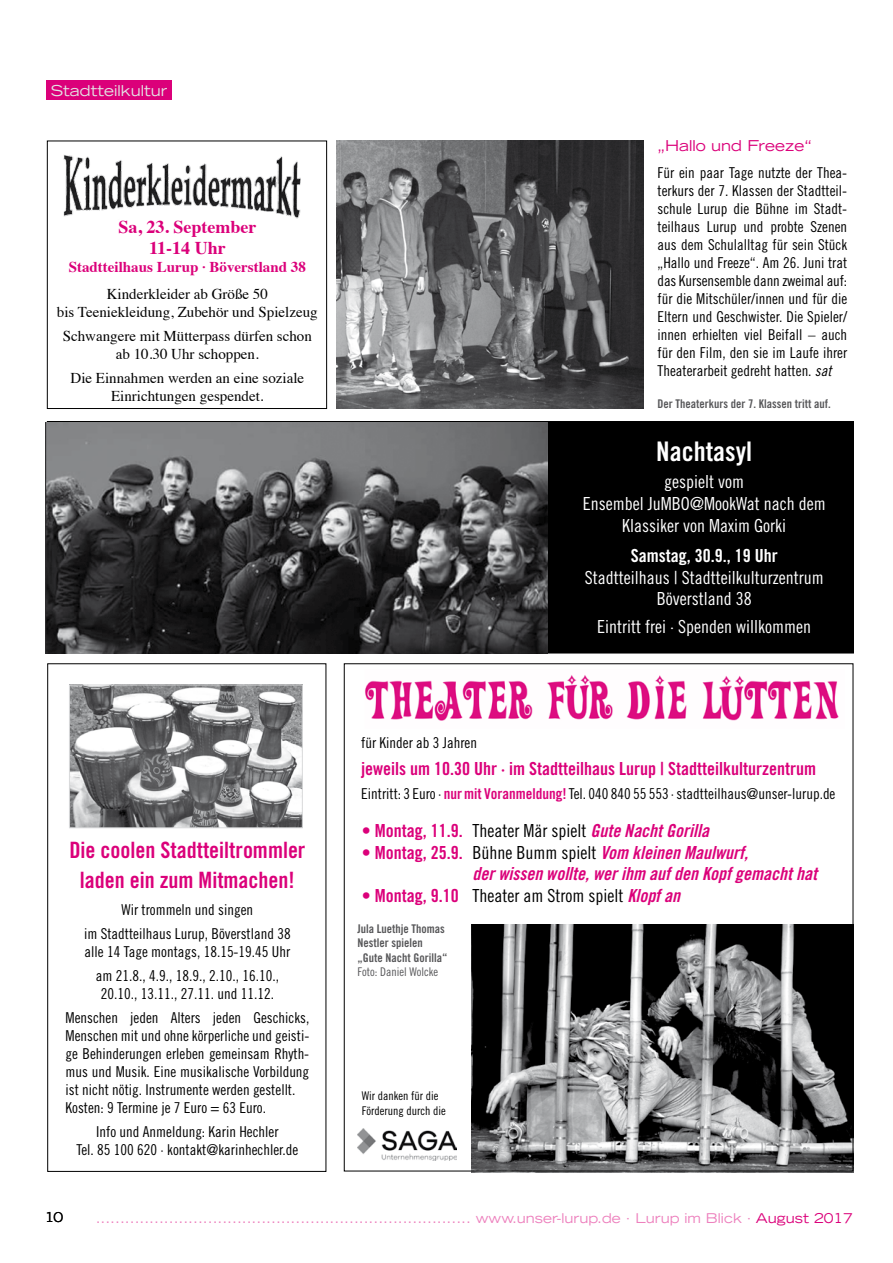
<style>
.page{position:relative;width:893px;height:1263px;background:#fff}
.page>*{position:absolute;margin:0;border:0;box-sizing:border-box;transform-origin:0 0}
.t1{font:27px "Trade Gothic Bold Cond Twenty";color:#fff}
.t2{font:22.5px/30px "Trade Gothic Bold Cond Twenty";color:#db007a;text-align:center}
.t3{font:18px/21.6px "Trade Gothic Cond Eighteen";color:#fff;text-align:center}
.t4{font:18px/21.6px "Trade Gothic Bold Cond Twenty Obl";color:#db007a}
.t5{font:18px "Trade Gothic Cond Eighteen";color:#000}
.t6{font:18px "Trade Gothic Bold Cond Twenty";color:#db007a}
.t7{font:700 18px/21.6px "Times";color:#db007a;text-align:center}
.t8{font:18px "Trade Gothic Bold Cond Twenty";color:#fff}
.t9{font:15px/18px "Trade Gothic Cond Eighteen";color:#000;text-align:center}
.t10{font:15px/18px "Times";color:#000;text-align:center}
.t11{font:700 15px "Times";color:#db007a}
.t12{font:expanded 15px "Trade Gothic LH";color:#db007a}
.t13{font:expanded 15px "Trade Gothic LH";color:#e3e4e4}
.t14{font:expanded 13.5px "Trade Gothic LH";color:#ed80bd}
.t15{font:expanded 13.5px "Trade Gothic LH";color:#000}
.t16{font:12px/14.4px "Trade Gothic Bold Cond Twenty";color:#58585a}
.t17{font:12px/14.4px "Trade Gothic Cond Eighteen";color:#000}
.t18{font:12px "Trade Gothic Cond Eighteen";color:#58585a}
.s1{font-family:"Trade Gothic Cond Eighteen Obl"}
.s2{font-family:"Trade Gothic Bold Cond Twenty";color:#db007a}
.s3{font-family:"Trade Gothic Bold Cond Twenty Obl";color:#db007a}
.s4{font-family:"Trade Gothic Bold Cond Twenty"}
.s5{font-family:"Trade Gothic Cond Eighteen";color:#000}
.s6{color:#db007a}
</style>
<div class="page">
<div style="left:47px;top:81px;width:125px;height:19px;background:#db007a"></div>
<img style="left:336px;top:140px;width:307px;height:268px">
<div style="left:47px;top:663px;width:279px;height:509px;border:1px solid #000"></div>
<img style="left:71px;top:686px;width:230px;height:140px">
<div style="left:69px;top:684px;width:234px;height:144px;border:1px solid #d9dadb"></div>
<img style="left:472px;top:924px;width:381px;height:248px">
<img style="left:365px;top:675px;width:474px;height:46px">
<img style="left:358px;top:1128px;width:99px;height:32px">
<img style="left:63px;top:155px;width:238px;height:64px">
<div style="left:47px;top:141px;width:280px;height:268px;border:1px solid #000"></div>
<div style="left:47px;top:422px;width:806px;height:231px;background:#000"></div>
<img style="left:46px;top:422px;width:501px;height:231px">
<p class="t13" style="left:51px;top:80px;width:118px">Stadtteilkultur</p>
<p class="t7" style="left:118px;top:214px;width:139px">Sa, 23. September<br>11-14 Uhr</p>
<p class="t11" style="left:69px;top:253px;width:239px">Stadtteilhaus Lurup · Böverstland 38</p>
<p class="t10" style="left:57px;top:284px;width:262px">Kinderkleider ab Größe 50<br>bis Teeniekleidung, Zubehör und Spielzeug</p>
<p class="t10" style="left:63px;top:326px;width:251px">Schwangere mit Mütterpass dürfen schon ab 10.30 Uhr schoppen.</p>
<p class="t10" style="left:71px;top:368px;width:235px">Die Einnahmen werden an eine soziale<br>Einrichtungen gespendet.</p>
<h2 class="t2" style="left:69px;top:835px;width:238px">Die coolen Stadtteiltrommler laden ein zum Mitmachen!</h2>
<p class="t9" style="left:84px;top:897px;width:208px;line-height:24px">Wir trommeln und singen<br>im Stadtteilhaus Lurup, Böverstland 38</p>
<p class="t9" style="left:85px;top:939px;width:207px;line-height:24px">alle 14 Tage montags, 18.15-19.45 Uhr am 21.8., 4.9., 18.9., 2.10., 16.10.,</p>
<p class="t9" style="left:66px;top:981px;width:245px;line-height:24px">20.10., 13.11., 27.11. und 11.12.<br>Menschen jeden Alters jeden Geschicks,</p>
<p class="t9" style="left:66px;top:1026px;width:245px;text-align:left">Menschen mit und ohne körperliche und geisti&shy;ge Behinderungen erleben gemeinsam Rhyth&shy;mus und Musik. Eine musikalische Vorbildung ist nicht nötig. Instrumente werden gestellt.<br>Kosten: 9 Termine je 7 Euro = 63 Euro.</p>
<p class="t9" style="left:76px;top:1122px;width:223px">Info und Anmeldung: Karin Hechler<br>Tel. 85 100 620 · kontakt@karinhechler.de</p>
<p class="t12" style="left:657px;top:136px;width:156px">„Hallo und Freeze“</p>
<p class="t9" style="left:657px;top:164px;width:191px;text-align:justify">Für ein paar Tage nutzte der Thea&shy;terkurs der 7. Klassen der Stadtteil&shy;schule Lurup die Bühne im Stadt&shy;teilhaus Lurup und probte Szenen aus dem Schulalltag für sein Stück „Hallo und Freeze“. Am 26. Juni trat das Kursensemble dann zweimal auf: für die Mitschüler/innen und für die Eltern und Geschwister. Die Spieler/ innen erhielten viel Beifall – auch für den Film, den sie im Laufe ihrer Theaterarbeit gedreht hatten. <span class="s1">sat</span></p>
<p class="t16" style="left:657px;top:397px;width:175px">Der Theaterkurs der 7. Klassen tritt auf.</p>
<h1 class="t1" style="left:656px;top:435px;width:97px">Nachtasyl</h1>
<p class="t3" style="left:583px;top:471px;width:245px">gespielt vom<br>Ensembel JuMBO@MookWat nach dem<br>Klassiker von Maxim Gorki</p>
<p class="t8" style="left:631px;top:545px;width:148px">Samstag, 30.9., 19 Uhr</p>
<p class="t3" style="left:585px;top:566px;width:240px">Stadtteilhaus | Stadtteilkulturzentrum<br>Böverstland 38</p>
<p class="t3" style="left:597px;top:616px;width:215px">Eintritt frei · Spenden willkommen</p>
<p class="t9" style="left:361px;top:733px;width:117px">für Kinder ab 3 Jahren</p>
<p class="t6" style="left:361px;top:758px;width:456px">jeweils um 10.30 Uhr · im Stadtteilhaus Lurup | Stadtteilkulturzentrum</p>
<p class="t9" style="left:361px;top:785px;width:476px">Eintritt: 3 Euro · <span class="s2">nur mit Voranmeldung!</span> Tel. 040 840 55 553 · stadtteilhaus@unser-lurup.de</p>
<p class="t5" style="left:362px;top:820px;width:349px"><span class="s2">• Montag, 11.9.</span> Theater Mär spielt <span class="s3">Gute Nacht Gorilla</span></p>
<p class="t4" style="left:472px;top:841px;width:346px;text-indent:-110px"><span class="s4">• Montag, 25.9.</span> <span class="s5">Bühne Bumm spielt</span> Vom kleinen Maulwurf,<br>der wissen wollte, wer ihm auf den Kopf gemacht hat</p>
<p class="t5" style="left:362px;top:885px;width:320px"><span class="s2">• Montag, 9.10</span> Theater am Strom spielt <span class="s3">Klopf an</span></p>
<p class="t16" style="left:358px;top:921px;width:91px">Jula Luethje Thomas<br>Nestler spielen „Gute Nacht Gorilla“</p>
<p class="t18" style="left:358px;top:965px;width:82px">Foto: Daniel Wolcke</p>
<p class="t17" style="left:362px;top:1088px;width:85px">Wir danken für die<br>Förderung durch die</p>
<p class="t15" style="left:45px;top:1209px;width:20px">10</p>
<p class="t14" style="left:96px;top:1209px;width:6px">.............................................................................</p>
<p class="t14" style="left:476px;top:1209px;width:379px">www. unser-lurup. de · Lurup im Blick · <span class="s6">August 2017</span></p>
</div>
